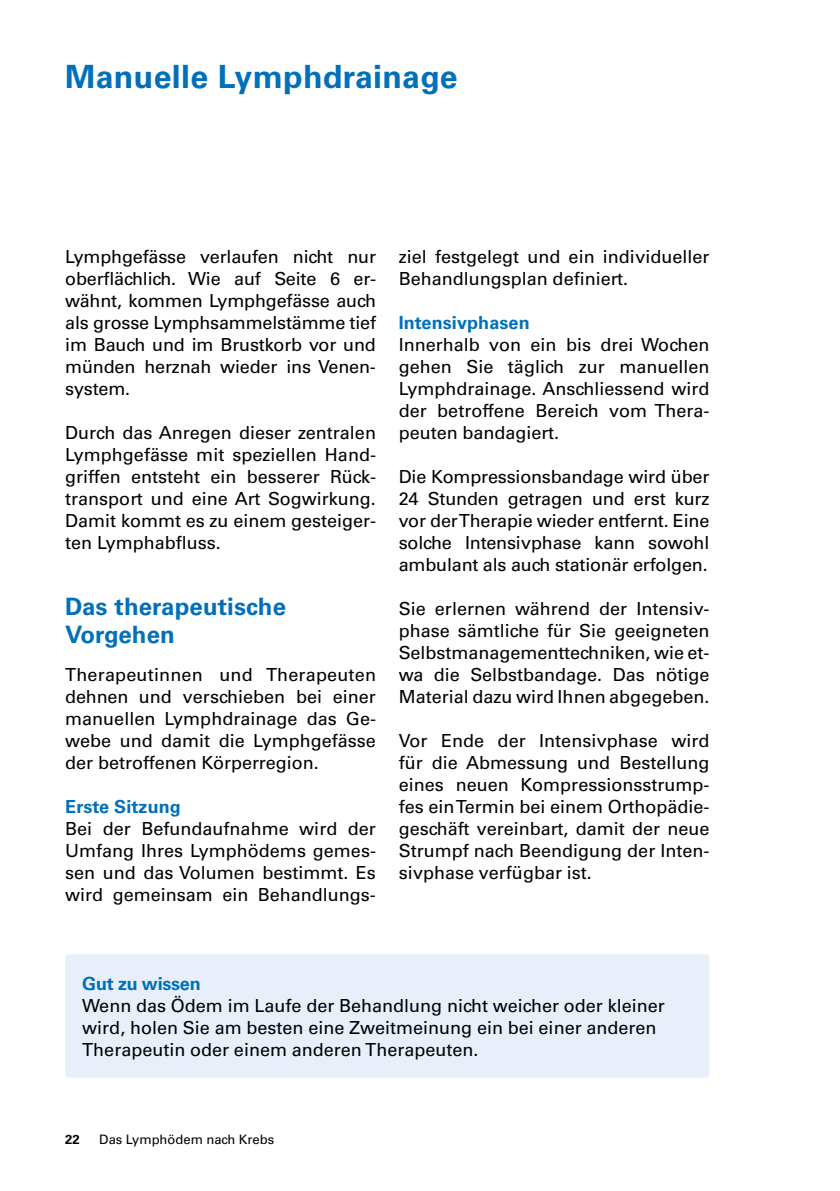
<style>
.page{position:relative;width:840px;height:1191px;background:#fff}
.page>*{position:absolute;margin:0;border:0;box-sizing:border-box;transform-origin:0 0}
.t1{font:700 32px "Univers LT Std";letter-spacing:.01em;color:#0070ba}
.t2{font:700 24px/28px "Univers LT Std";letter-spacing:.005em;color:#0070ba}
.t3{font:18px/22px "Univers LT Std";color:#000;text-align:justify}
.t4{font:700 18px "Univers LT Std";letter-spacing:.005em;color:#0070ba}
.t5{font:700 18px "Univers LT Std";letter-spacing:-.015em;color:#0070ba}
.t6{font:13px "Univers LT Std";color:#000}
.t7{font:700 13px "Univers LT Std";color:#000}
</style>
<div class="page">
<div style="left:65px;top:954px;width:644px;height:123px;background:#e9effa;border-radius:3px"></div>
<h1 class="t1" style="left:65px;top:58px;width:393px">Manuelle Lymphdrainage</h1>
<p class="t3" style="left:65px;top:246px;width:312px">Lymphgefässe verlaufen nicht nur oberflächlich. Wie auf Seite 6 er&shy;wähnt, kommen Lymphgefässe auch als grosse Lymphsammelstämme tief im Bauch und im Brustkorb vor und münden herznah wieder ins Venen&shy;system.</p>
<p class="t3" style="left:65px;top:422px;width:312px">Durch das Anregen dieser zentralen Lymphgefässe mit speziellen Hand&shy;griffen entsteht ein besserer Rück&shy;transport und eine Art Sogwirkung.<br>Damit kommt es zu einem gesteiger&shy;ten Lymphabfluss.</p>
<h2 class="t2" style="left:65px;top:593px;width:222px">Das therapeutische<br>Vorgehen</h2>
<p class="t3" style="left:65px;top:664px;width:312px">Therapeutinnen und Therapeuten dehnen und verschieben bei einer manuellen Lymphdrainage das Ge&shy;webe und damit die Lymphgefässe der betroffenen Körperregion.</p>
<p class="t4" style="left:65px;top:796px;width:117px">Erste Sitzung</p>
<p class="t3" style="left:65px;top:818px;width:312px">Bei der Befundaufnahme wird der Umfang Ihres Lymphödems gemes&shy;sen und das Volumen bestimmt. Es wird gemeinsam ein Behandlungs-</p>
<p class="t3" style="left:398px;top:246px;width:312px">ziel festgelegt und ein individueller<br>Behandlungsplan definiert.</p>
<p class="t4" style="left:398px;top:312px;width:132px">Intensivphasen</p>
<p class="t3" style="left:398px;top:334px;width:312px">Innerhalb von ein bis drei Wochen gehen Sie täglich zur manuellen Lymphdrainage. Anschliessend wird der betroffene Bereich vom Thera&shy;peuten bandagiert.</p>
<p class="t3" style="left:398px;top:466px;width:312px">Die Kompressionsbandage wird über 24 Stunden getragen und erst kurz vor der Therapie wieder entfernt. Eine solche Intensivphase kann sowohl ambulant als auch stationär erfolgen.</p>
<p class="t3" style="left:398px;top:598px;width:312px">Sie erlernen während der Intensiv&shy;phase sämtliche für Sie geeigneten Selbstmanagementtechniken, wie et&shy;wa die Selbstbandage. Das nötige Material dazu wird Ihnen abgegeben.</p>
<p class="t3" style="left:398px;top:730px;width:312px">Vor Ende der Intensivphase wird für die Abmessung und Bestellung eines neuen Kompressionsstrump&shy;fes ein Termin bei einem Orthopädie&shy;geschäft vereinbart, damit der neue Strumpf nach Beendigung der Inten&shy;sivphase verfügbar ist.</p>
<p class="t5" style="left:82px;top:972px;width:120px">Gut zu wissen</p>
<p class="t3" style="left:82px;top:994px;width:583px;text-align:left">Wenn das Ödem im Laufe der Behandlung nicht weicher oder kleiner wird, holen Sie am besten eine Zweitmeinung ein bei einer anderen<br>Therapeutin oder einem anderen Therapeuten.</p>
<p class="t7" style="left:65px;top:1132px;width:16px">22</p>
<p class="t6" style="left:99px;top:1132px;width:176px">Das Lymphödem nach Krebs</p>
</div>
